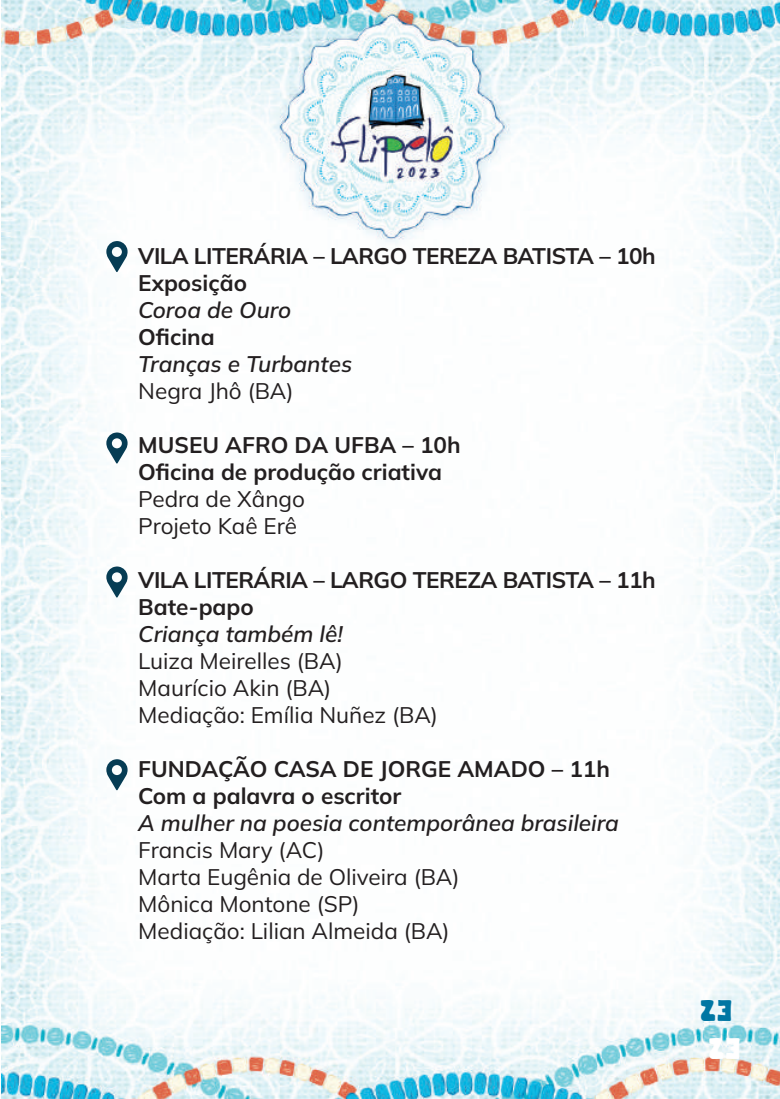
<style>
.page{position:relative;width:780px;height:1099px;background:#fff}
.page>*{position:absolute;margin:0;border:0;box-sizing:border-box;transform-origin:0 0}
.t1{font:30px "Cactus";color:#0076a3}
.t2{font:30px "Cactus";color:#fff}
.t3{font:700 22.5px/27px "Mulish";letter-spacing:-.005em;color:#231f20}
.t4{font:22.5px/27px "Mulish";color:#231f20}
.t5{font:italic 600 22.5px "Mulish";color:#231f20}
</style>
<div class="page">
<img style="left:2px;top:0;width:778px;height:1098px">
<svg style="left:106px;top:241px;width:22px;height:31px"></svg>
<svg style="left:106px;top:432px;width:22px;height:32px"></svg>
<svg style="left:106px;top:566px;width:22px;height:31px"></svg>
<svg style="left:106px;top:759px;width:22px;height:31px"></svg>
<p class="t3" style="left:138px;top:241px;width:519px">VILA LITERÁRIA – LARGO TEREZA BATISTA – 10h<br>Exposição</p>
<p class="t5" style="left:138px;top:294px;width:154px">Coroa de Ouro</p>
<p class="t3" style="left:138px;top:322px;width:78px">Oficina</p>
<p class="t5" style="left:138px;top:348px;width:215px">Tranças e Turbantes</p>
<p class="t4" style="left:138px;top:376px;width:157px">Negra Jhô (BA)</p>
<p class="t3" style="left:138px;top:430px;width:324px">MUSEU AFRO DA UFBA – 10h<br>Oficina de produção criativa</p>
<p class="t4" style="left:138px;top:484px;width:168px">Pedra de Xângo<br>Projeto Kaê Erê</p>
<p class="t3" style="left:138px;top:565px;width:519px">VILA LITERÁRIA – LARGO TEREZA BATISTA – 11h<br>Bate-papo</p>
<p class="t5" style="left:138px;top:618px;width:206px">Criança também lê!</p>
<p class="t4" style="left:138px;top:646px;width:301px">Luiza Meirelles (BA)<br>Maurício Akin (BA)<br>Mediação: Emília Nuñez (BA)</p>
<p class="t3" style="left:138px;top:754px;width:473px">FUNDAÇÃO CASA DE JORGE AMADO – 11h<br>Com a palavra o escritor</p>
<p class="t5" style="left:138px;top:807px;width:482px">A mulher na poesia contemporânea brasileira</p>
<p class="t4" style="left:138px;top:835px;width:323px">Francis Mary (AC)<br>Marta Eugênia de Oliveira (BA)<br>Mônica Montone (SP)<br>Mediação: Lilian Almeida (BA)</p>
<h1 class="t1" style="left:699px;top:994px;width:34px">23</h1>
<h1 class="t2" style="left:708px;top:1032px;width:34px">23</h1>
</div>
